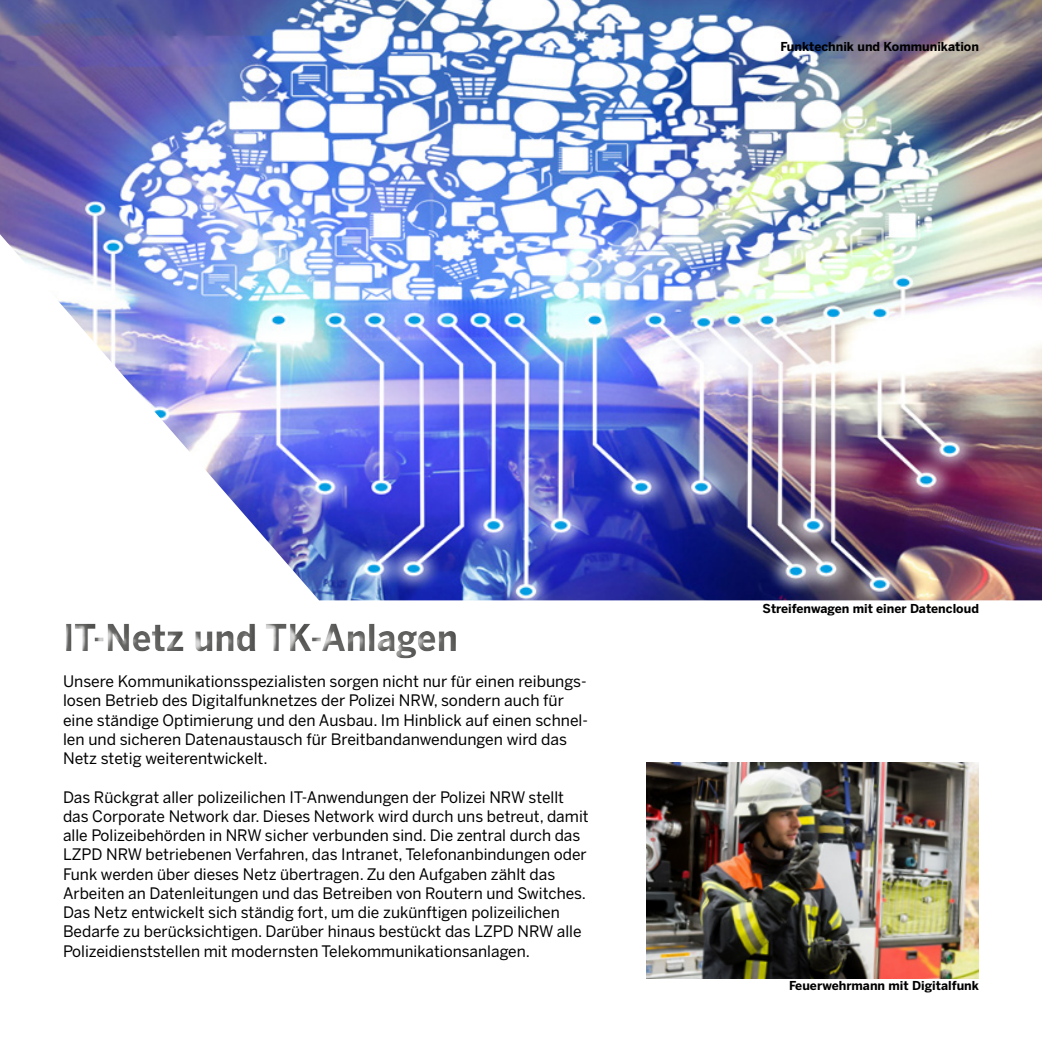
<style>
.page{position:relative;width:1042px;height:1042px;background:#fff}
.page>*{position:absolute;margin:0;border:0;box-sizing:border-box;transform-origin:0 0}
.t1{font:700 36.75px "Benton Sans";color:#666665;scale:.93 1}
.t2{font:15.75px/19.2px "Benton Sans";color:#000}
.t3{font:700 12.25px "Benton Sans";color:#000}
</style>
<div class="page">
<img style="left:0;top:0;width:1042px;height:600px">
<div style="left:64px;top:612px;width:405px;height:50px;background:#000;opacity:.75"></div>
<img style="left:647px;top:762px;width:332px;height:217px">
<p class="t3" style="left:780px;top:39px;width:200px">Funktechnik und Kommunikation</p>
<h1 class="t1" style="left:63px;top:615px;width:426px">IT-Netz und TK-Anlagen</h1>
<p class="t2" style="left:63px;top:671px;width:526px">Unsere Kommunikationsspezialisten sorgen nicht nur für einen reibungs&shy;losen Betrieb des Digitalfunknetzes der Polizei NRW, sondern auch für eine ständige Optimierung und den Ausbau. Im Hinblick auf einen schnel&shy;len und sicheren Datenaustausch für Breitbandanwendungen wird das Netz stetig weiterentwickelt.</p>
<p class="t2" style="left:63px;top:787px;width:527px">Das Rückgrat aller polizeilichen IT-Anwendungen der Polizei NRW stellt das Corporate Network dar. Dieses Network wird durch uns betreut, damit alle Polizeibehörden in NRW sicher verbunden sind. Die zentral durch das LZPD NRW betriebenen Verfahren, das Intranet, Telefonanbindungen oder Funk werden über dieses Netz übertragen. Zu den Aufgaben zählt das Arbeiten an Datenleitungen und das Betreiben von Routern und Switches.<br>Das Netz entwickelt sich ständig fort, um die zukünftigen polizeilichen Bedarfe zu berücksichtigen. Darüber hinaus bestückt das LZPD NRW alle Polizeidienststellen mit modernsten Telekommunikationsanlagen.</p>
<p class="t3" style="left:762px;top:601px;width:218px">Streifenwagen mit einer Datencloud</p>
<p class="t3" style="left:789px;top:978px;width:191px">Feuerwehrmann mit Digitalfunk</p>
</div>
